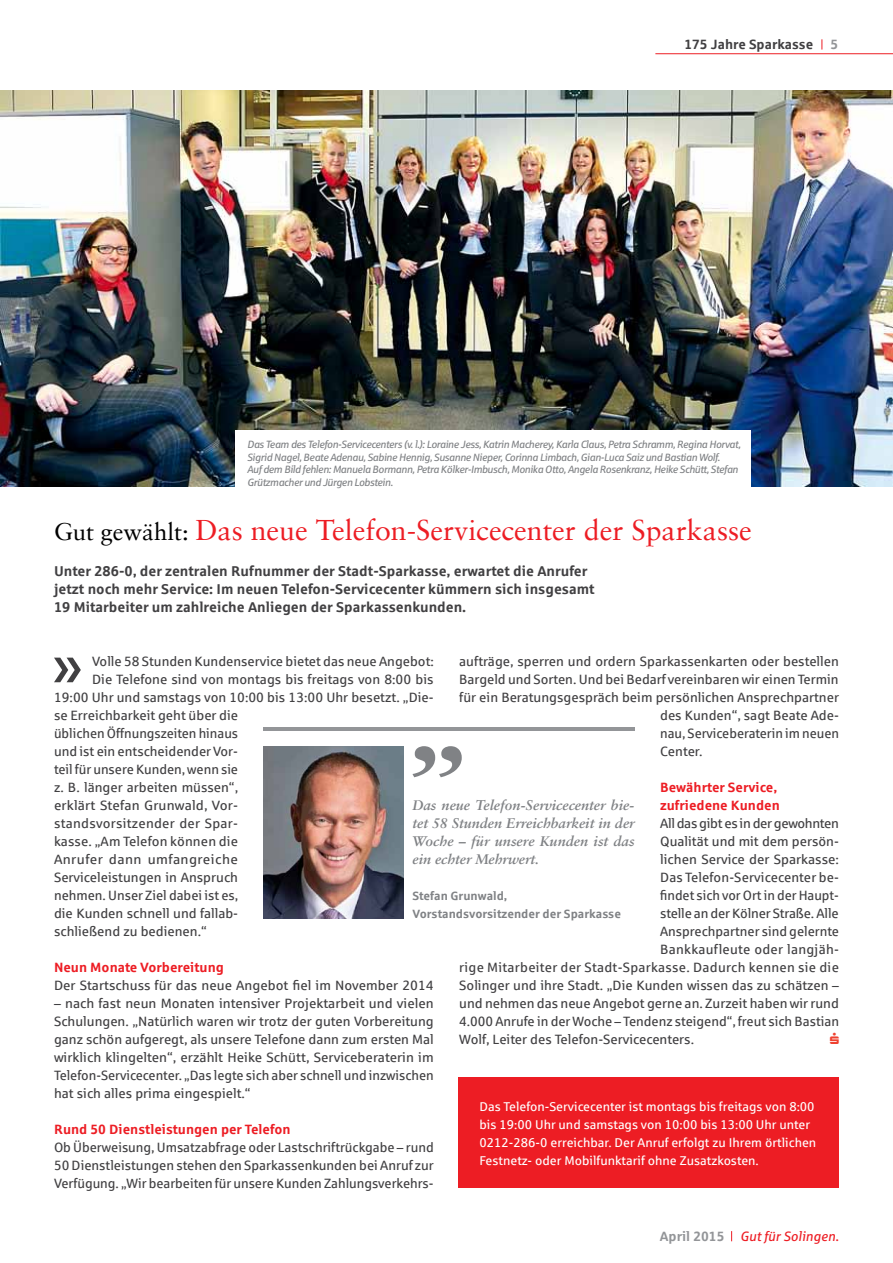
<style>
.page{position:relative;width:893px;height:1263px;background:#fff}
.page>*{position:absolute;margin:0;border:0;box-sizing:border-box;transform-origin:0 0}
.t1{font:61.35px "Sparkasse Rg";color:#414042}
.t2{font:28.5px "Sabon LT";color:#ed1d24}
.t3{font:700 14.25px/18px "Sparkasse Rg";color:#414042}
.t4{font:italic 700 13.95px/18px "Sabon LT";color:#808285;text-align:justify}
.t5{font:13.5px/18px "Sparkasse Rg";color:#414042;text-align:justify}
.t6{font:13.5px "Sparkasse Rg";letter-spacing:.02em;color:#414042}
.t7{font:700 13.5px/18px "Sparkasse Rg";color:#ed1d24}
.t8{font:13.5px "Sparkasse Rg";letter-spacing:-.025em;color:#414042}
.t9{font:italic 13.5px "Sparkasse Rg";color:#ed1d24}
.t10{font:13.5px "Sparkasse Rg";letter-spacing:.03em;color:#414042}
.t11{font:700 13.5px "Sparkasse Rg";color:#414042}
.t12{font:700 13.5px "Sparkasse Rg";color:#939598}
.t13{font:12.75px/18px "Sparkasse Rg";color:#fff}
.t14{font:700 12px/18px "Sparkasse Rg";color:#808285}
.t15{font:italic 10.5px/12.6px "Sparkasse Rg";letter-spacing:-.04em;color:#808285}
.s1{font-size:24px;color:#000}
.s2{font-weight:700;font-style:normal;color:#939598}
</style>
<div class="page">
<hr style="left:655px;top:53px;width:238px;height:1px;background:#ed1d24">
<img style="left:0;top:90px;width:893px;height:396px">
<div style="left:236px;top:431px;width:515px;height:63px;background:#fff"></div>
<svg style="left:412px;top:746px;width:50px;height:31px"></svg>
<img style="left:264px;top:746px;width:140px;height:172px">
<hr style="left:264px;top:728px;width:371px;height:3px;background:#939598">
<div style="left:458px;top:1077px;width:381px;height:111px;background:#ed1d24"></div>
<p class="t11" style="left:684px;top:36px;width:130px">175 Jahre Sparkasse</p>
<p class="t12" style="left:831px;top:36px;width:9px">5</p>
<p class="t15" style="left:247px;top:438px;width:495px">Das Team des Telefon-Servicecenters (v. l.): Loraine Jess, Katrin Macherey, Karla Claus, Petra Schramm, Regina Horvat, Sigrid Nagel, Beate Adenau, Sabine Hennig, Susanne Nieper, Corinna Limbach, Gian-Luca Saiz und Bastian Wolf.<br>Auf dem Bild fehlen: Manuela Bormann, Petra Kölker-Imbusch, Monika Otto, Angela Rosenkranz, Heike Schütt, Stefan Grützmacher und Jürgen Lobstein.</p>
<h2 class="t2" style="left:54px;top:513px;width:699px"><span class="s1">Gut gewählt:</span> Das neue Telefon-Servicecenter der Sparkasse</h2>
<p class="t3" style="left:54px;top:561px;width:542px">Unter 286-0, der zentralen Rufnummer der Stadt-Sparkasse, erwartet die Anrufer jetzt noch mehr Service: Im neuen Telefon-Servicecenter kümmern sich insgesamt<br>19 Mitarbeiter um zahlreiche Anliegen der Sparkassenkunden.</p>
<p class="t5" style="left:459px;top:652px;width:381px">aufträge, sperren und ordern Sparkassenkarten oder bestellen</p>
<p class="t5" style="left:459px;top:670px;width:381px">Bargeld und Sorten. Und bei Bedarf vereinbaren wir einen Termin</p>
<p class="t5" style="left:459px;top:688px;width:381px">für ein Beratungsgespräch beim persönlichen Ansprechpartner</p>
<p class="t5" style="left:660px;top:706px;width:180px">des Kunden“, sagt Beate Ade-</p>
<p class="t5" style="left:660px;top:724px;width:180px">nau, Serviceberaterin im neuen</p>
<p class="t5" style="left:660px;top:742px;width:44px">Center.</p>
<p class="t7" style="left:660px;top:778px;width:121px">Bewährter Service, zufriedene Kunden</p>
<p class="t8" style="left:660px;top:815px;width:180px">All das gibt es in der gewohnten</p>
<p class="t5" style="left:660px;top:832px;width:180px">Qualität und mit dem persön-</p>
<p class="t5" style="left:660px;top:850px;width:180px">lichen Service der Sparkasse:</p>
<p class="t5" style="left:660px;top:868px;width:180px">Das Telefon-Servicecenter be-</p>
<p class="t5" style="left:660px;top:886px;width:180px">findet sich vor Ort in der Haupt-</p>
<p class="t5" style="left:660px;top:904px;width:180px">stelle an der Kölner Straße. Alle</p>
<p class="t5" style="left:660px;top:922px;width:180px">Ansprechpartner sind gelernte</p>
<p class="t6" style="left:660px;top:941px;width:180px">Bankkaufleute oder langjäh-</p>
<p class="t6" style="left:459px;top:959px;width:381px">rige Mitarbeiter der Stadt-Sparkasse. Dadurch kennen sie die</p>
<p class="t5" style="left:459px;top:976px;width:381px">Solinger und ihre Stadt. „Die Kunden wissen das zu schätzen –</p>
<p class="t5" style="left:459px;top:994px;width:381px">und nehmen das neue Angebot gerne an. Zurzeit haben wir rund</p>
<p class="t5" style="left:459px;top:1012px;width:381px">4.000 Anrufe in der Woche – Tendenz steigend“, freut sich Bastian</p>
<p class="t5" style="left:459px;top:1030px;width:236px">Wolf, Leiter des Telefon-Servicecenters.</p>
<h1 class="t1" style="left:52px;top:626px;width:33px">»</h1>
<p class="t5" style="left:92px;top:652px;width:343px">Volle 58 Stunden Kundenservice bietet das neue Angebot:</p>
<p class="t5" style="left:92px;top:670px;width:343px">Die Telefone sind von montags bis freitags von 8:00 bis</p>
<p class="t5" style="left:54px;top:688px;width:381px">19:00 Uhr und samstags von 10:00 bis 13:00 Uhr besetzt. „Die-</p>
<p class="t5" style="left:54px;top:706px;width:186px">se Erreichbarkeit geht über die</p>
<p class="t5" style="left:54px;top:724px;width:186px">üblichen Öffnungszeiten hinaus</p>
<p class="t5" style="left:54px;top:742px;width:186px">und ist ein entscheidender Vor-</p>
<p class="t5" style="left:54px;top:760px;width:185px">teil für unsere Kunden, wenn sie</p>
<p class="t5" style="left:54px;top:778px;width:186px">z. B. länger arbeiten müssen“,</p>
<p class="t5" style="left:54px;top:796px;width:186px">erklärt Stefan Grunwald, Vor-</p>
<p class="t6" style="left:54px;top:815px;width:186px">standsvorsitzender der Spar-</p>
<p class="t5" style="left:54px;top:832px;width:186px">kasse. „Am Telefon können die</p>
<p class="t10" style="left:54px;top:851px;width:186px">Anrufer dann umfangreiche</p>
<p class="t5" style="left:54px;top:868px;width:186px">Serviceleistungen in Anspruch</p>
<p class="t5" style="left:54px;top:886px;width:186px">nehmen. Unser Ziel dabei ist es,</p>
<p class="t5" style="left:54px;top:904px;width:186px">die Kunden schnell und fallab-</p>
<p class="t5" style="left:54px;top:922px;width:154px">schließend zu bedienen.“</p>
<p class="t7" style="left:54px;top:958px;width:171px">Neun Monate Vorbereitung</p>
<p class="t5" style="left:54px;top:976px;width:381px">Der Startschuss für das neue Angebot fiel im November 2014</p>
<p class="t5" style="left:54px;top:994px;width:381px">– nach fast neun Monaten intensiver Projektarbeit und vielen Schulungen. „Natürlich waren wir trotz der guten Vorbereitung ganz schön aufgeregt, als unsere Telefone dann zum ersten Mal wirklich klingelten“, erzählt Heike Schütt, Serviceberaterin im Telefon-Servicecenter. „Das legte sich aber schnell und inzwischen hat sich alles prima eingespielt.“</p>
<p class="t7" style="left:54px;top:1120px;width:238px">Rund 50 Dienstleistungen per Telefon</p>
<p class="t5" style="left:54px;top:1138px;width:381px">Ob Überweisung, Umsatzabfrage oder Lastschriftrückgabe – rund 50 Dienstleistungen stehen den Sparkassenkunden bei Anruf zur Verfügung. „Wir bearbeiten für unsere Kunden Zahlungsverkehrs-</p>
<p class="t4" style="left:412px;top:796px;width:224px">Das neue Telefon-Servicecenter bie&shy;tet 58 Stunden Erreichbarkeit in der Woche – für unsere Kunden ist das ein echter Mehrwert.</p>
<p class="t14" style="left:412px;top:886px;width:210px">Stefan Grunwald,<br>Vorstandsvorsitzender der Sparkasse</p>
<p class="t13" style="left:479px;top:1097px;width:338px">Das Telefon-Servicecenter ist montags bis freitags von 8:00 bis 19:00 Uhr und samstags von 10:00 bis 13:00 Uhr unter 0212-286-0 erreichbar. Der Anruf erfolgt zu Ihrem örtlichen Festnetz- oder Mobilfunktarif ohne Zusatzkosten.</p>
<p class="t9" style="left:660px;top:1228px;width:181px"><span class="s2">April 2015</span> Gut für Solingen.</p>
</div>
